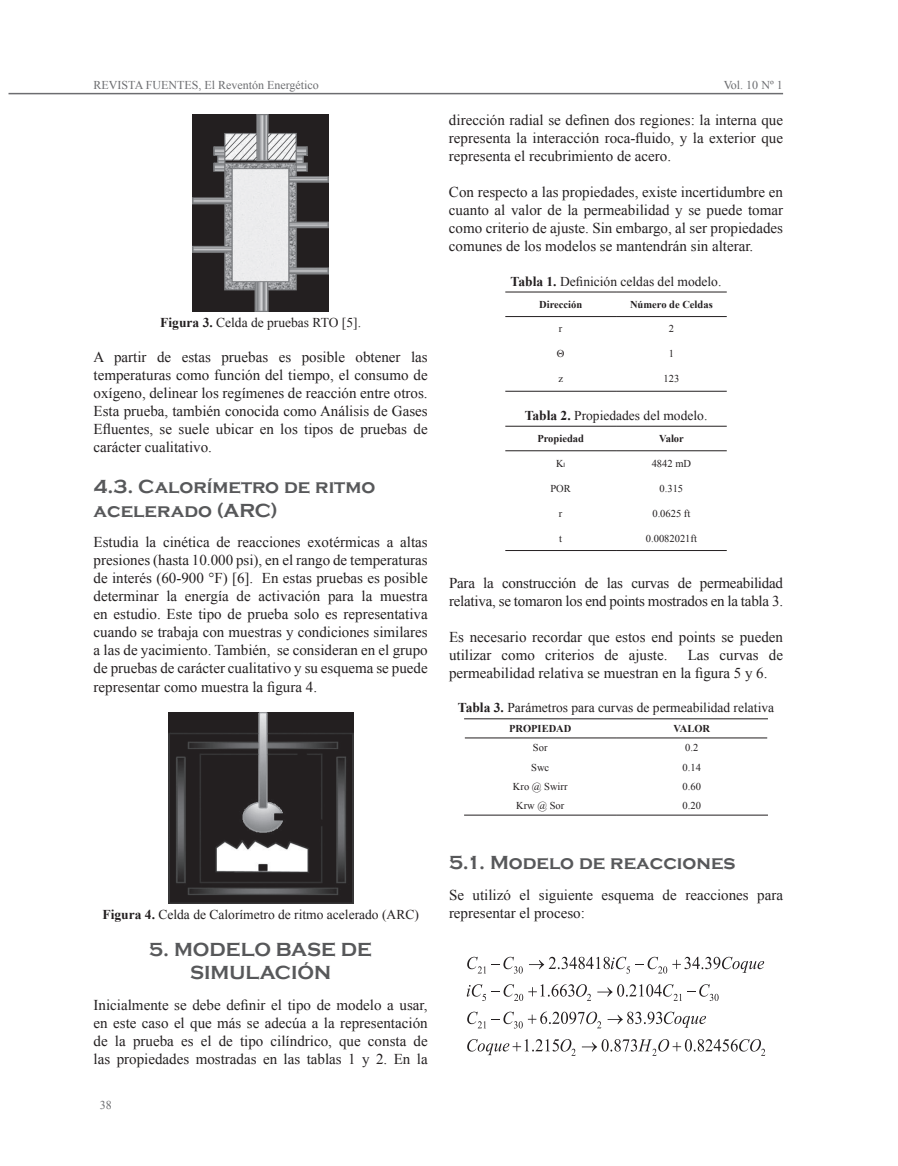
<style>
.page{position:relative;width:898px;height:1166px;background:#fff}
.page>*{position:absolute;margin:0;border:0;box-sizing:border-box;transform-origin:0 0}
.t1{font:700 19.5px/23.4px "Copperplate Gothic";color:#57585a}
.t2{font:15px/18px "Times New Roman";color:#231f20;text-align:justify}
.t3{font:13.5px "Times New Roman";color:#231f20}
.t4{font:12px "Times New Roman";color:#6c6d70}
.t5{font:10.5px "Times New Roman";color:#231f20}
.t6{font:700 10.5px "Times New Roman";color:#231f20}
.s1{font-weight:700}
.s2{font-family:"Trebuchet MS";font-size:6px}
</style>
<div class="page">
<hr style="left:9px;top:93px;width:773px;height:1px;background:#6c6d70">
<img style="left:192px;top:115px;width:136px;height:196px">
<img style="left:168px;top:712px;width:185px;height:190px">
<hr style="left:505px;top:291px;width:110px;height:1px;background:#231f20">
<hr style="left:615px;top:291px;width:111px;height:1px;background:#231f20">
<hr style="left:505px;top:316px;width:110px;height:1px;background:#231f20">
<hr style="left:615px;top:316px;width:111px;height:1px;background:#231f20">
<hr style="left:505px;top:391px;width:110px;height:1px;background:#231f20">
<hr style="left:615px;top:391px;width:111px;height:1px;background:#231f20">
<hr style="left:505px;top:426px;width:110px;height:1px;background:#231f20">
<hr style="left:615px;top:426px;width:111px;height:1px;background:#231f20">
<hr style="left:505px;top:450px;width:110px;height:1px;background:#231f20">
<hr style="left:615px;top:450px;width:111px;height:1px;background:#231f20">
<hr style="left:505px;top:550px;width:110px;height:1px;background:#231f20">
<hr style="left:615px;top:550px;width:111px;height:1px;background:#231f20">
<hr style="left:464px;top:718px;width:151px;height:1px;background:#231f20">
<hr style="left:615px;top:718px;width:152px;height:1px;background:#231f20">
<hr style="left:464px;top:737px;width:151px;height:1px;background:#231f20">
<hr style="left:615px;top:737px;width:152px;height:1px;background:#231f20">
<hr style="left:464px;top:814px;width:151px;height:1px;background:#231f20">
<hr style="left:615px;top:814px;width:152px;height:1px;background:#231f20">
<svg style="left:581px;top:1039px;width:184px;height:16px"></svg>
<svg style="left:467px;top:1039px;width:108px;height:16px"></svg>
<svg style="left:607px;top:1011px;width:98px;height:16px"></svg>
<svg style="left:467px;top:1011px;width:134px;height:17px"></svg>
<svg style="left:597px;top:984px;width:121px;height:16px"></svg>
<svg style="left:466px;top:984px;width:125px;height:16px"></svg>
<svg style="left:529px;top:956px;width:234px;height:17px"></svg>
<svg style="left:467px;top:956px;width:55px;height:17px"></svg>
<p class="t4" style="left:94px;top:77px;width:227px">Revis ta fuentes , El Reventón Energético</p>
<p class="t4" style="left:723px;top:77px;width:60px">Vol. 10 Nº 1</p>
<p class="t3" style="left:160px;top:314px;width:202px"><span class="s1">Figura 3.</span> Celda de pruebas RTO [5].</p>
<p class="t2" style="left:94px;top:347px;width:335px">A partir de estas pruebas es posible obtener las temperaturas como función del tiempo, el consumo de oxígeno, delinear los regímenes de reacción entre otros.<br>Esta prueba, también conocida como Análisis de Gases Efluentes, se suele ubicar en los tipos de pruebas de carácter cualitativo.</p>
<h1 class="t1" style="left:94px;top:475px;width:283px">4.3. Calorímetro de ritmo acelerado (ARC)</h1>
<p class="t2" style="left:94px;top:533px;width:335px">Estudia la cinética de reacciones exotérmicas a altas presiones (hasta 10.000 psi), en el rango de temperaturas de interés (60-900 °F) [6]. En estas pruebas es posible determinar la energía de activación para la muestra en estudio. Este tipo de prueba solo es representativa cuando se trabaja con muestras y condiciones similares a las de yacimiento. También, se consideran en el grupo de pruebas de carácter cualitativo y su esquema se puede representar como muestra la figura 4.</p>
<p class="t3" style="left:102px;top:905px;width:318px"><span class="s1">Figura 4.</span> Celda de Calorímetro de ritmo acelerado (ARC)</p>
<h1 class="t1" style="left:149px;top:937px;width:224px;text-align:center">5. MODELO BASE DE<br>SIMULACIÓN</h1>
<p class="t2" style="left:94px;top:995px;width:335px">Inicialmente se debe definir el tipo de modelo a usar, en este caso el que más se adecúa a la representación de la prueba es el de tipo cilíndrico, que consta de las propiedades mostradas en las tablas 1 y 2. En la</p>
<p class="t4" style="left:100px;top:1096px;width:13px">38</p>
<p class="t2" style="left:449px;top:111px;width:335px">dirección radial se definen dos regiones: la interna que representa la interacción roca-fluido, y la exterior que representa el recubrimiento de acero.</p>
<p class="t2" style="left:449px;top:183px;width:335px">Con respecto a las propiedades, existe incertidumbre en cuanto al valor de la permeabilidad y se puede tomar como criterio de ajuste. Sin embargo, al ser propiedades comunes de los modelos se mantendrán sin alterar.</p>
<p class="t3" style="left:510px;top:272px;width:212px"><span class="s1">Tabla 1.</span> Definición celdas del modelo.</p>
<p class="t6" style="left:539px;top:298px;width:44px">Dirección</p>
<p class="t6" style="left:629px;top:298px;width:84px">Número de Celdas</p>
<p class="t5" style="left:558px;top:322px;width:5px">r</p>
<p class="t5" style="left:668px;top:322px;width:7px">2</p>
<p class="t5" style="left:556px;top:346px;width:9px">Θ</p>
<p class="t5" style="left:668px;top:346px;width:7px">1</p>
<p class="t5" style="left:558px;top:371px;width:6px">z</p>
<p class="t5" style="left:663px;top:371px;width:17px">123</p>
<p class="t3" style="left:524px;top:406px;width:184px"><span class="s1">Tabla 2.</span> Propiedades del modelo.</p>
<p class="t6" style="left:537px;top:432px;width:48px">Propiedad</p>
<p class="t6" style="left:659px;top:432px;width:26px">Valor</p>
<p class="t5" style="left:556px;top:456px;width:11px">K<span class="s2">I</span></p>
<p class="t5" style="left:651px;top:456px;width:41px">4842 mD</p>
<p class="t5" style="left:550px;top:481px;width:22px">POR</p>
<p class="t5" style="left:659px;top:481px;width:25px">0.315</p>
<p class="t5" style="left:558px;top:506px;width:5px">r</p>
<p class="t5" style="left:652px;top:506px;width:39px">0.0625 ft</p>
<p class="t5" style="left:559px;top:531px;width:4px">t</p>
<p class="t5" style="left:645px;top:531px;width:53px">0.0082021ft</p>
<p class="t2" style="left:449px;top:573px;width:335px">Para la construcción de las curvas de permeabilidad relativa, se tomaron los end points mostrados en la tabla 3.</p>
<p class="t2" style="left:449px;top:627px;width:335px">Es necesario recordar que estos end points se pueden utilizar como criterios de ajuste.</p>
<p class="t2" style="left:449px;top:645px;width:335px;text-indent:239px">Las curvas de permeabilidad relativa se muestran en la figura 5 y 6.</p>
<p class="t3" style="left:458px;top:698px;width:317px"><span class="s1">Tabla 3.</span> Parámetros para curvas de permeabilidad relativa</p>
<p class="t6" style="left:509px;top:722px;width:64px">PROPIEDAD</p>
<p class="t6" style="left:673px;top:722px;width:38px">VALOR</p>
<p class="t5" style="left:532px;top:740px;width:16px">Sor</p>
<p class="t5" style="left:685px;top:740px;width:15px">0.2</p>
<p class="t5" style="left:531px;top:759px;width:20px">Swc</p>
<p class="t5" style="left:682px;top:759px;width:20px">0.14</p>
<p class="t5" style="left:512px;top:779px;width:56px">Kro @ Swirr</p>
<p class="t5" style="left:682px;top:779px;width:20px">0.60</p>
<p class="t5" style="left:516px;top:798px;width:50px">Krw @ Sor</p>
<p class="t5" style="left:682px;top:798px;width:20px">0.20</p>
<h1 class="t1" style="left:449px;top:850px;width:288px">5.1. Modelo de reacciones</h1>
<p class="t2" style="left:449px;top:885px;width:335px">Se utilizó el siguiente esquema de reacciones para representar el proceso:</p>
</div>
